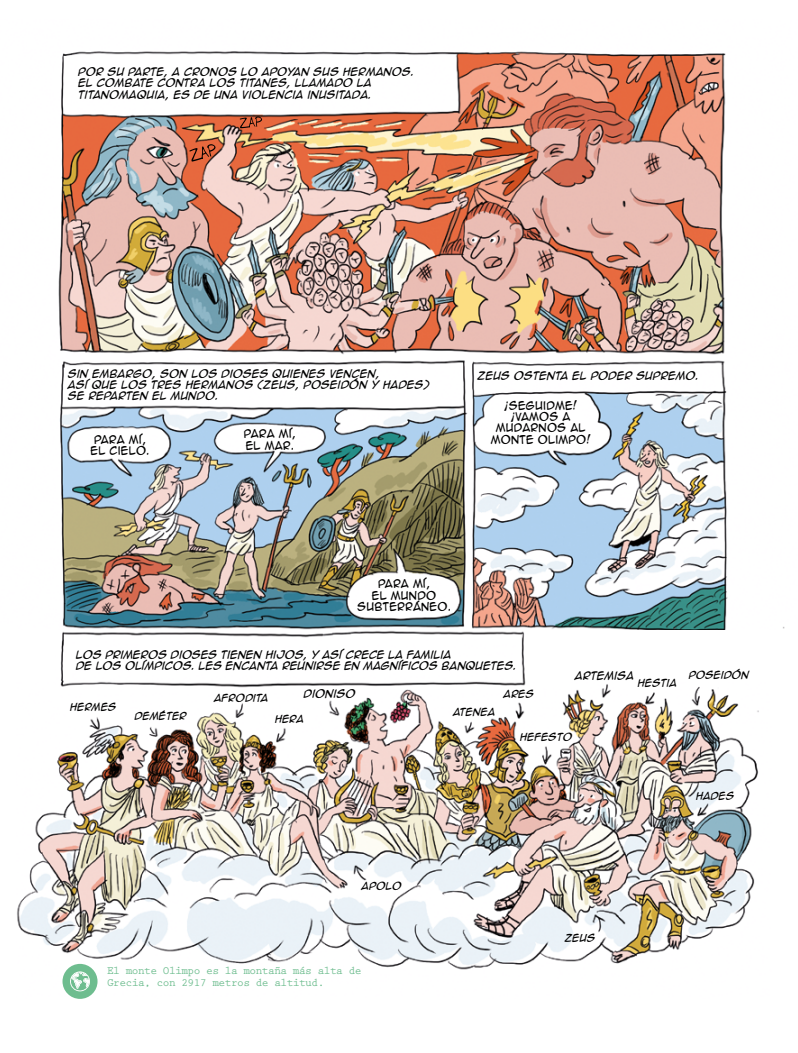
<style>
.page{position:relative;width:798px;height:1053px;background:#fff}
.page>*{position:absolute;margin:0;border:0;box-sizing:border-box;transform-origin:0 0}
.Texto_3{font:700 11.25px/11.2px "Prestige Elite Std";letter-spacing:-.05em;color:#6ebd8f}
.Narracción{font:italic 10.62px/11.2px "Anime Ace 2.0 BB";letter-spacing:.025em;color:#000;scale:.95 1}
.Texto{font:10.62px/11.2px "Anime Ace 2.0 BB";letter-spacing:.025em;color:#000;text-align:center;scale:.95 1}
.Texto-2{font:italic 10.62px "Anime Ace 2.0 BB";letter-spacing:.025em;color:#000;scale:.95 1}
.Texto_Flecha{font:italic 10px "Anime Ace 2.0 BB";letter-spacing:.025em;color:#000;scale:.95 1}
</style>
<div class="page">
<img style="left:17px;top:684px;width:742px;height:314px">
<img style="left:58px;top:51px;width:727px;height:578px">
<div style="left:62px;top:963px;width:35px;height:35px;background:#6ebd8f;border-radius:50%"></div>
<svg style="left:70px;top:971px;width:20px;height:20px"></svg>
<img style="left:56px;top:631px;width:472px;height:57px">
<svg style="left:189px;top:144px;width:26px;height:17px"></svg>
<svg style="left:240px;top:116px;width:22px;height:12px"></svg>
<p class="Narracción" style="left:79px;top:66px;width:354px">POR SU PARTE, A CRONOS LO APOYAN SUS HERMANOS.<br>EL COMBATE CONTRA LOS TITANES, LLAMADO LA<br>TITANOMAQUIA, ES DE UNA VIOLENCIA INUSITADA.</p>
<p class="Narracción" style="left:68px;top:367px;width:382px">SIN EMBARGO, SON LOS DIOSES QUIENES VENCEN,<br>ASÍ QUE LOS TRES HERMANOS (ZEUS, POSEIDÓN Y HADES)<br>SE REPARTEN EL MUNDO.</p>
<p class="Narracción" style="left:477px;top:370px;width:234px">ZEUS OSTENTA EL PODER SUPREMO.</p>
<p class="Texto" style="left:94px;top:433px;width:56px">PARA MÍ,</p>
<p class="Texto" style="left:90px;top:444px;width:63px">EL CIELO.</p>
<p class="Texto" style="left:508px;top:411px;width:6px;rotate:-180deg">!</p>
<p class="Texto" style="left:508px;top:399px;width:73px">SEGUIDME!</p>
<p class="Texto" style="left:515px;top:422px;width:6px;rotate:-180deg">!</p>
<p class="Texto" style="left:491px;top:410px;width:106px">VAMOS A<br>MUDARNOS AL<br>MONTE OLIMPO!</p>
<p class="Texto" style="left:244px;top:427px;width:56px">PARA MÍ,</p>
<p class="Texto" style="left:246px;top:439px;width:52px">EL MAR.</p>
<p class="Texto" style="left:357px;top:577px;width:100px">PARA MÍ,<br>EL MUNDO<br>SUBTERRÁNEO.</p>
<p class="Narracción" style="left:76px;top:648px;width:396px">LOS PRIMEROS DIOSES TIENEN HIJOS, Y ASÍ CRECE LA FAMILIA</p>
<p class="Narracción" style="left:76px;top:659px;width:465px">DE LOS OLÍMPICOS. LES ENCANTA REUNIRSE EN MAGNÍFICOS BANQUETES.</p>
<p class="Texto_Flecha" style="left:70px;top:701px;width:50px">HERMES</p>
<p class="Texto_Flecha" style="left:135px;top:709px;width:56px">DEMÉTER</p>
<p class="Texto_Flecha" style="left:214px;top:691px;width:58px">AFRODITA</p>
<p class="Texto-2" style="left:304px;top:686px;width:56px">DIONISO</p>
<p class="Texto_Flecha" style="left:275px;top:712px;width:32px">HERA</p>
<p class="Texto_Flecha" style="left:453px;top:705px;width:46px">ATENEA</p>
<p class="Texto_Flecha" style="left:503px;top:687px;width:33px">ARES</p>
<p class="Texto-2" style="left:575px;top:669px;width:63px">ARTEMISA</p>
<p class="Texto_Flecha" style="left:637px;top:676px;width:43px">HESTIA</p>
<p class="Texto_Flecha" style="left:520px;top:730px;width:56px">HEFESTO</p>
<p class="Texto_Flecha" style="left:688px;top:668px;width:65px">POSEIDÓN</p>
<p class="Texto_Flecha" style="left:696px;top:789px;width:42px">HADES</p>
<p class="Texto_Flecha" style="left:362px;top:879px;width:43px">APOLO</p>
<p class="Texto_3" style="left:107px;top:965px;width:256px">El monte Olimpo es la montaña más alta de<br>Grecia, con 2917 metros de altitud.</p>
<p class="Texto_Flecha" style="left:565px;top:931px;width:33px">ZEUS</p>
</div>
